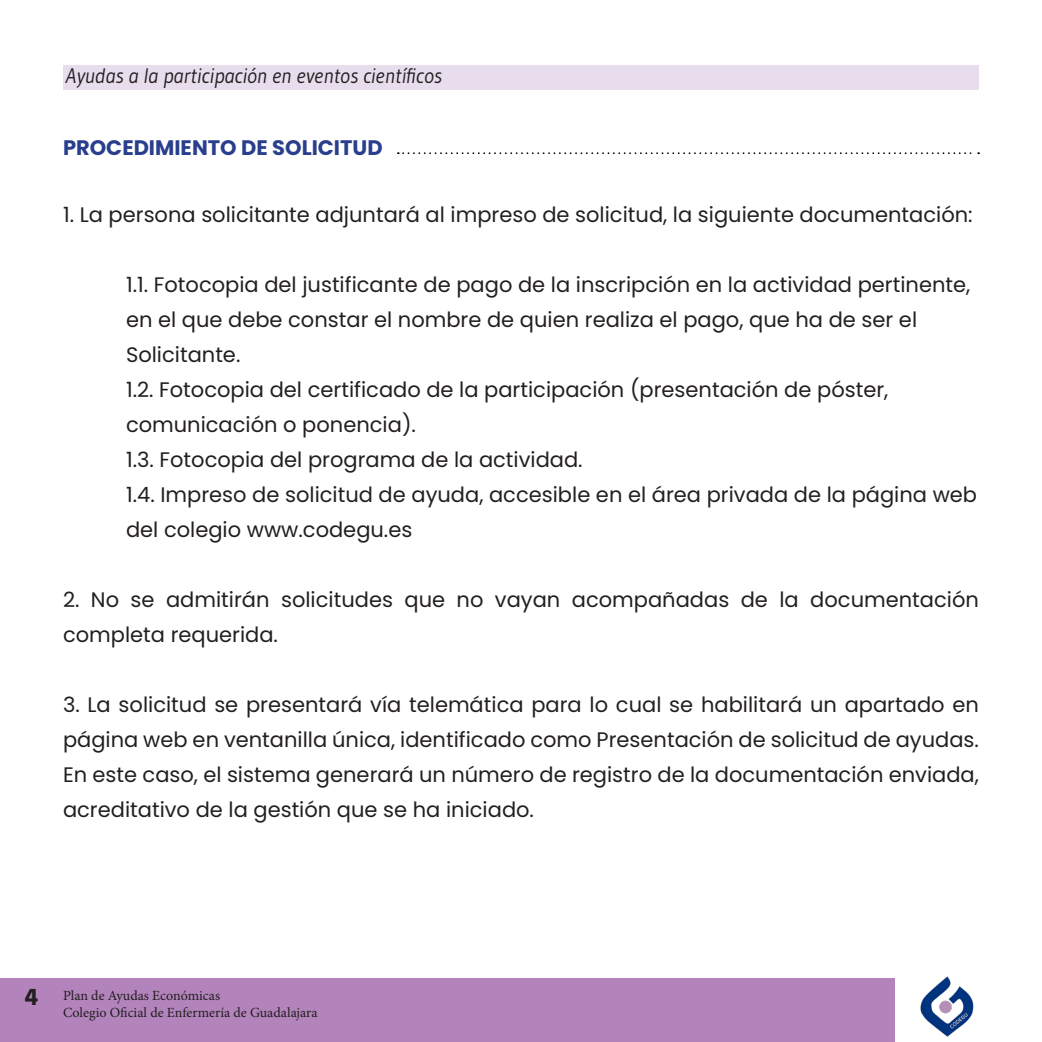
<style>
.page{position:relative;width:1042px;height:1042px;background:#fff}
.page>*{position:absolute;margin:0;border:0;box-sizing:border-box;transform-origin:0 0}
.t1{font:700 24.5px "Hind";color:#231f20}
.t2{font:21px/35px "Poppins";color:#231f20}
.t3{font:italic 21px "Gudea";color:#231f20}
.t4{font:700 21px "Poppins";color:#293f8d}
.t5{font:14px/16.8px "Minion Pro";color:#231f20}
</style>
<div class="page">
<div style="left:0;top:979px;width:894px;height:63px;background:#b284bb"></div>
<img style="left:920px;top:976px;width:54px;height:61px">
<div style="left:63px;top:65px;width:916px;height:24px;background:#e8ddec"></div>
<svg style="left:398px;top:152px;width:581px;height:2px"></svg>
<p class="t3" style="left:65px;top:63px;width:378px">Ayudas a la participación en eventos científicos</p>
<p class="t4" style="left:63px;top:136px;width:321px">PROCEDIMIENTO DE SOLICITUD</p>
<p class="t2" style="left:63px;top:197px;width:911px">1. La persona solicitante adjuntará al impreso de solicitud, la siguiente documentación:</p>
<p class="t2" style="left:126px;top:267px;width:846px">1.1. Fotocopia del justificante de pago de la inscripción en la actividad pertinente,</p>
<p class="t2" style="left:126px;top:302px;width:792px">en el que debe constar el nombre de quien realiza el pago, que ha de ser el</p>
<p class="t2" style="left:126px;top:337px;width:116px">Solicitante.</p>
<p class="t2" style="left:126px;top:372px;width:764px">1.2. Fotocopia del certificado de la participación (presentación de póster,</p>
<p class="t2" style="left:126px;top:407px;width:291px">comunicación o ponencia).</p>
<p class="t2" style="left:126px;top:442px;width:458px">1.3. Fotocopia del programa de la actividad.</p>
<p class="t2" style="left:126px;top:477px;width:852px">1.4. Impreso de solicitud de ayuda, accesible en el área privada de la página web</p>
<p class="t2" style="left:126px;top:512px;width:288px">del colegio www.codegu.es</p>
<p class="t2" style="left:63px;top:582px;width:917px">2. No se admitirán solicitudes que no vayan acompañadas de la documentación completa requerida.</p>
<p class="t2" style="left:63px;top:687px;width:917px;text-align:justify">3. La solicitud se presentará vía telemática para lo cual se habilitará un apartado en página web en ventanilla única, identificado como Presentación de solicitud de ayudas.<br>En este caso, el sistema generará un número de registro de la documentación enviada, acreditativo de la gestión que se ha iniciado.</p>
<p class="t1" style="left:25px;top:982px;width:15px">4</p>
<p class="t5" style="left:63px;top:987px;width:256px">Plan de Ayudas Económicas<br>Colegio Oficial de Enfermería de Guadalajara</p>
</div>
